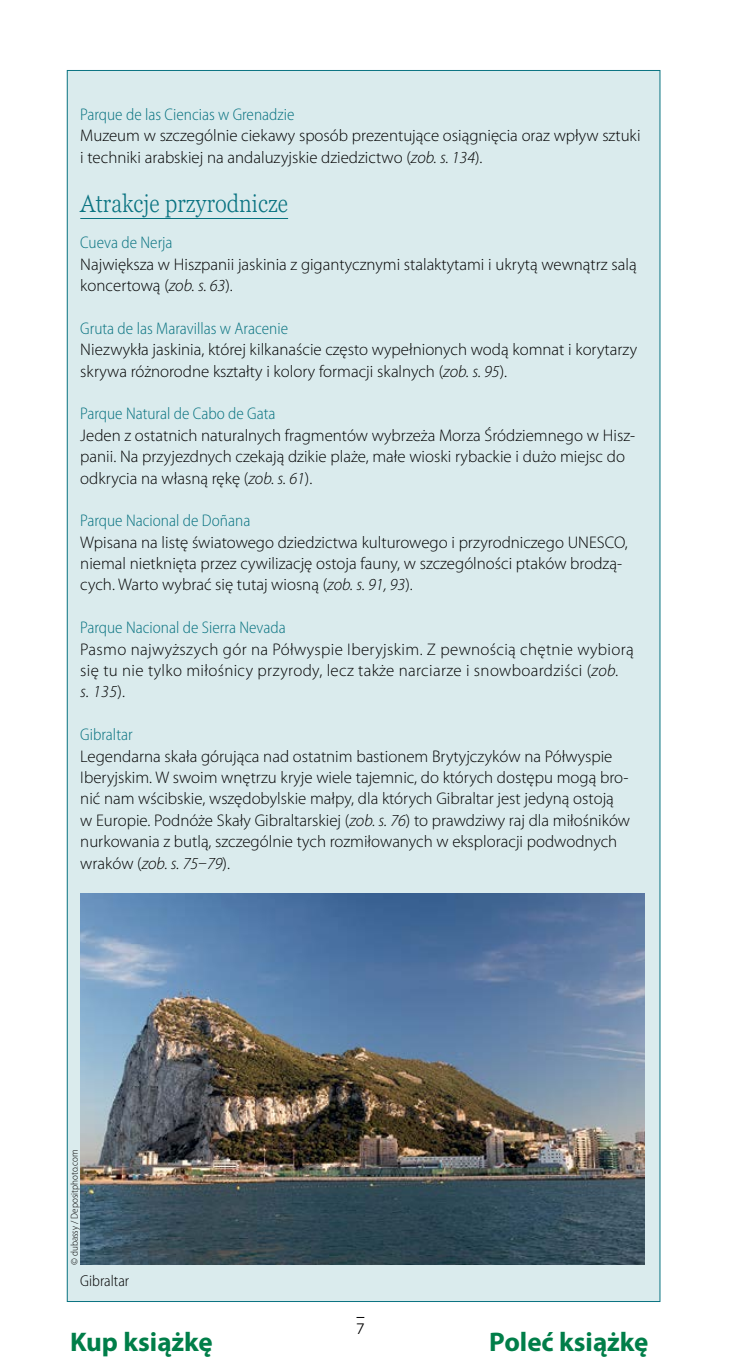
<style>
.page{position:relative;width:740px;height:1372px;background:#fff}
.page>*{position:absolute;margin:0;border:0;box-sizing:border-box;transform-origin:0 0}
.t1{font:700 27px "Myriad Pro";color:#007e49}
.t2{font:300 condensed 24.75px "Georgia Pro";color:#097381}
.t3{font:300 16.88px/21.4px "Myriad Pro";color:#000}
.t4{font:300 semi-condensed 16.88px "Myriad Pro";color:#097381}
.t5{font:300 16.88px/21.4px "Myriad Pro";letter-spacing:.02em;color:#000}
.t6{font:300 semi-condensed 15.75px "Myriad Pro";color:#000}
.t7{font:15.08px "Museo Sans 300";color:#000}
.t8{font:300 semi-condensed 10.12px "Myriad Pro";color:#000}
.s1{font-style:italic}
.s2{font-stretch:semi-condensed}
</style>
<div class="page">
<div style="left:67px;top:70px;width:593px;height:1231px;background:#daebed"></div>
<hr style="left:80px;top:218px;width:208px;height:1px;background:#097381">
<img style="left:80px;top:893px;width:564px;height:371px">
<p class="t4" style="left:80px;top:105px;width:216px">Parque de las Ciencias w Grenadzie</p>
<p class="t3" style="left:80px;top:125px;width:562px">Muzeum w szczególnie ciekawy sposób prezentujące osiągnięcia oraz wpływ sztuki i techniki arabskiej na andaluzyjskie dziedzictwo (<span class="s1">zob. s. 134</span>).</p>
<h2 class="t2" style="left:80px;top:187px;width:209px">Atrakcje przyrodnicze</h2>
<p class="t4" style="left:80px;top:233px;width:94px">Cueva de Nerja</p>
<p class="t3" style="left:80px;top:253px;width:558px">Największa w Hiszpanii jaskinia z gigantycznymi stalaktytami i ukrytą wewnątrz salą koncertową (<span class="s1">zob. s. 63</span>).</p>
<p class="t4" style="left:80px;top:319px;width:209px">Gruta de las Maravillas w Aracenie</p>
<p class="t3" style="left:80px;top:339px;width:558px">Niezwykła jaskinia, której kilkanaście często wypełnionych wodą komnat i korytarzy skrywa różnorodne kształty i kolory formacji skalnych (<span class="s1">zob. s. 95</span>).</p>
<p class="t4" style="left:80px;top:404px;width:197px">Parque Natural de Cabo de Gata</p>
<p class="t3" style="left:80px;top:424px;width:556px">Jeden z ostatnich naturalnych fragmentów wybrzeża Morza Śródziemnego w Hisz&shy;panii. Na przyjezdnych czekają dzikie plaże, małe wioski rybackie i dużo miejsc do odkrycia na własną rękę (<span class="s1">zob. s. 61</span>).</p>
<p class="t4" style="left:80px;top:511px;width:172px">Parque Nacional de Doñana</p>
<p class="t3" style="left:80px;top:531px;width:549px">Wpisana na listę światowego dziedzictwa kulturowego i przyrodniczego UNESCO, niemal nietknięta przez cywilizację ostoja fauny, w szczególności ptaków brodzą&shy;cych. Warto wybrać się tutaj wiosną (<span class="s1">zob. s. 91, 93</span>).</p>
<p class="t4" style="left:80px;top:618px;width:207px">Parque Nacional de Sierra Nevada</p>
<p class="t5" style="left:80px;top:638px;width:555px">Pasmo najwyższych gór na Półwyspie Iberyjskim. Z pewnością chętnie wybiorą się tu nie tylko miłośnicy przyrody, lecz także narciarze i snowboardziści (<span class="s1">zob.<br>s. 135</span>).</p>
<p class="t4" style="left:80px;top:725px;width:54px">Gibraltar</p>
<p class="t3" style="left:80px;top:745px;width:551px">Legendarna skała górująca nad ostatnim bastionem Brytyjczyków na Półwyspie Iberyjskim. W swoim wnętrzu kryje wiele tajemnic, do których dostępu mogą bro&shy;nić nam wścibskie, wszędobylskie małpy, dla których Gibraltar jest jedyną ostoją w Europie. Podnóże Skały Gibraltarskiej (<span class="s1">zob. s. 76</span>) to prawdziwy raj dla miłośników nurkowania z butlą, szczególnie tych rozmiłowanych w eksploracji podwodnych wraków (<span class="s1">zob. s. 75</span><span class="s2">–</span><span class="s1">79</span>).</p>
<p class="t8" style="left:69px;top:1264px;width:117px;rotate:-90deg">© dubassy / Depositphoto.com</p>
<p class="t6" style="left:80px;top:1272px;width:50px">Gibraltar</p>
<p class="t7" style="left:356px;top:1320px;width:9px">7</p>
<h1 class="t1" style="left:70px;top:1324px;width:144px">Kup książkę</h1>
<h1 class="t1" style="left:489px;top:1324px;width:161px">Poleć książkę</h1>
</div>
